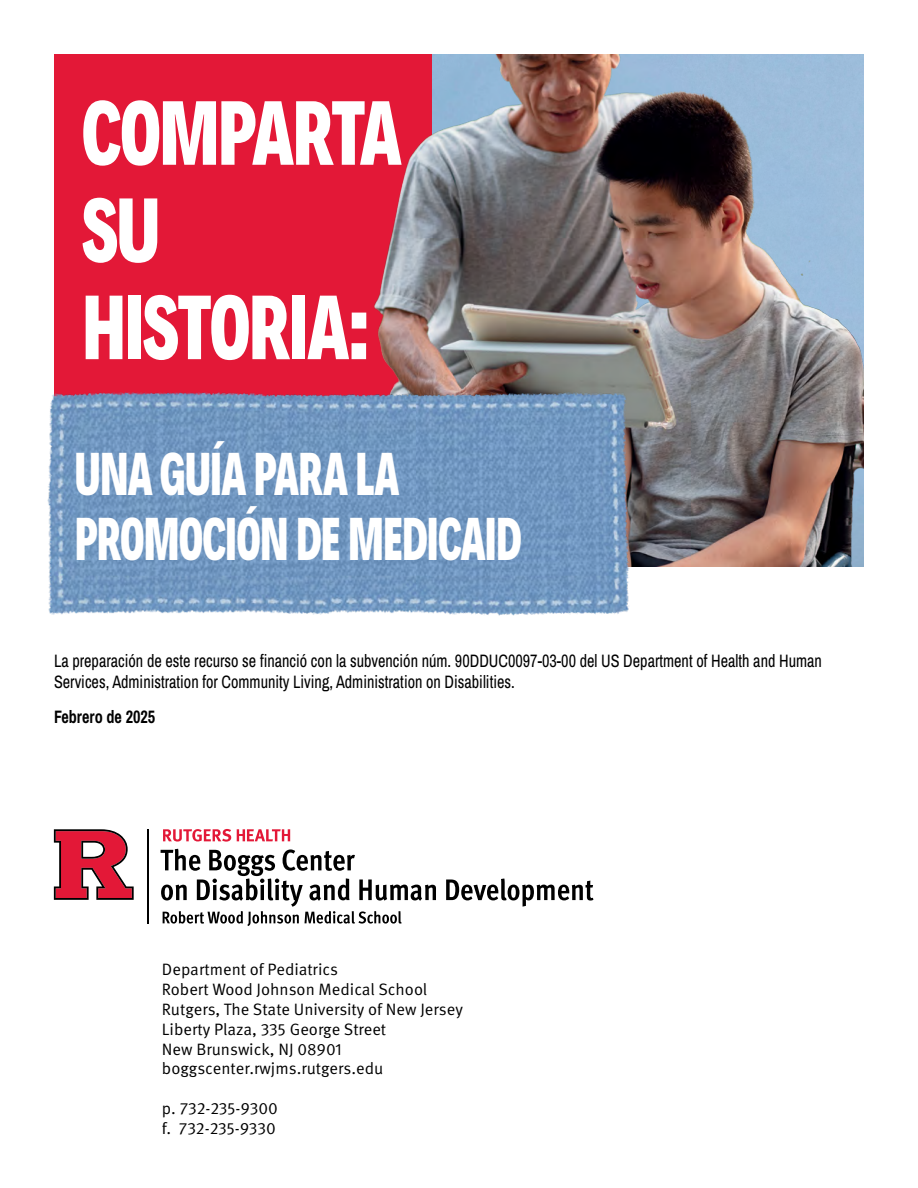
<style>
.page{position:relative;width:918px;height:1188px;background:#fff}
.page>*{position:absolute;margin:0;border:0;box-sizing:border-box;transform-origin:0 0}
.t1{font:800 81px/97.2px "Decalotype";letter-spacing:-.05em;color:#fff;scale:.83 1}
.t2{font:800 54px/64.8px "Decalotype";letter-spacing:-.045em;color:#fff;scale:.74 1}
.t3{font:18px/21.6px "Archivo Narrow";color:#000;scale:.9 1}
.t4{font:16.5px/19.8px "Meta Pro Norm";color:#000}
</style>
<div class="page">
<svg style="left:54px;top:829px;width:80px;height:71px"></svg>
<hr style="left:147px;top:829px;width:2px;height:95px;background:#000">
<svg style="left:446px;top:878px;width:147px;height:29px"></svg>
<svg style="left:161px;top:849px;width:275px;height:77px"></svg>
<svg style="left:163px;top:829px;width:68px;height:13px"></svg>
<svg style="left:237px;top:829px;width:53px;height:12px"></svg>
<div style="left:54px;top:54px;width:378px;height:364px;background:#e31837"></div>
<img style="left:374px;top:54px;width:490px;height:513px">
<img style="left:47px;top:392px;width:582px;height:224px">
<h1 class="t1" style="left:81px;top:83px;width:389px">COMPARTA<br>SU<br>HISTORIA:</h1>
<h2 class="t2" style="left:74px;top:441px;width:607px">UNA GUÍA PARA LA<br>PROMOCIÓN DE MEDICAID</h2>
<p class="t3" style="left:54px;top:649px;width:855px">La preparación de este recurso se financió con la subvención núm. 90DDUC0097-03-00 del US Department of Health and Human<br>Services, Administration for Community Living, Administration on Disabilities.</p>
<p class="t3" style="left:54px;top:706px;width:114px">Febrero de 2025</p>
<p class="t4" style="left:162px;top:959px;width:302px">Department of Pediatrics<br>Robert Wood Johnson Medical School<br>Rutgers, The State University of New Jersey<br>Liberty Plaza, 335 George Street<br>New Brunswick, NJ 08901 boggscenter.rwjms.rutgers.edu</p>
<p class="t4" style="left:162px;top:1097px;width:117px">p. 732-235-9300 f. 732-235-9330</p>
</div>
